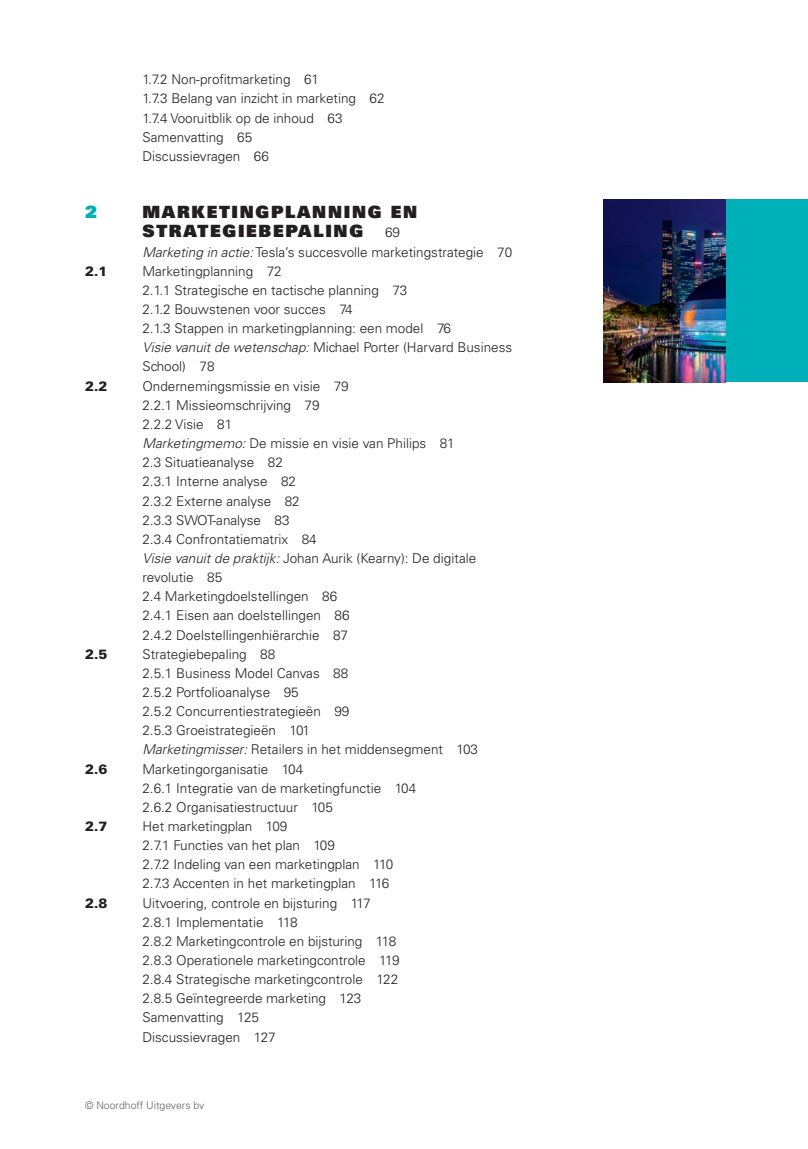
<style>
.page{position:relative;width:808px;height:1149px;background:#fff}
.page>*{position:absolute;margin:0;border:0;box-sizing:border-box;transform-origin:0 0}
.t1{font:16.8px/19.2px "Univers LT Std X Black";letter-spacing:.1em;color:#231f20}
.t2{font:16.8px "Univers LT Std X Black";color:#00b0b8}
.t3{font:300 13.5px/19.2px "Univers LT Std";color:#231f20}
.t4{font:900 13.5px "Univers LT Std";color:#231f20}
.t5{font:300 10.5px "Univers LT Std";color:#636466}
.s1{font-style:italic}
</style>
<div class="page">
<div style="left:725px;top:199px;width:83px;height:183px;background:#00b0b8"></div>
<img style="left:603px;top:199px;width:122px;height:183px">
<p class="t3" style="left:142px;top:71px;width:244px">1.7.2 Non-profitmarketing 61<br>1.7.3 Belang van inzicht in marketing 62<br>1.7.4 Vooruitblik op de inhoud 63<br>Samenvatting 65<br>Discussievragen 66</p>
<p class="t2" style="left:85px;top:205px;width:13px">2</p>
<p class="t1" style="left:142px;top:203px;width:276px">MARKETING PLANNING EN<br>STRATEGIEBEPALING</p>
<p class="t3" style="left:142px;top:224px;width:371px;text-indent:243px">69<br><span class="s1">Marketing in actie:</span> Tesla’s succesvolle marketingstrategie 70</p>
<p class="t4" style="left:85px;top:265px;width:24px">2.1</p>
<p class="t3" style="left:142px;top:262px;width:371px">Marketingplanning 72<br>2.1.1 Strategische en tactische planning 73<br>2.1.2 Bouwstenen voor succes 74<br>2.1.3 Stappen in marketingplanning: een model 76<br><span class="s1">Visie vanuit de wetenschap:</span> Michael Porter (Harvard Business School) 78</p>
<p class="t4" style="left:85px;top:380px;width:24px">2.2</p>
<p class="t3" style="left:142px;top:377px;width:335px">Ondernemingsmissie en visie 79<br>2.2.1 Missieomschrijving 79<br>2.2.2 Visie 81<br><span class="s1">Marketingmemo:</span> De missie en visie van Philips 81<br>2.3 Situatieanalyse 82<br>2.3.1 Interne analyse 82<br>2.3.2 Externe analyse 82<br>2.3.3 SWOT-analyse 83<br>2.3.4 Confrontatiematrix 84<br><span class="s1">Visie vanuit de praktijk:</span> Johan Aurik (Kearny): De digitale revolutie 85<br>2.4 Marketingdoelstellingen 86<br>2.4.1 Eisen aan doelstellingen 86<br>2.4.2 Doelstellingenhiërarchie 87</p>
<p class="t4" style="left:85px;top:648px;width:24px">2.5</p>
<p class="t3" style="left:142px;top:644px;width:337px">Strategiebepaling 88<br>2.5.1 Business Model Canvas 88<br>2.5.2 Portfolioanalyse 95<br>2.5.2 Concurrentiestrategieën 99<br>2.5.3 Groeistrategieën 101<br><span class="s1">Marketingmisser:</span> Retailers in het middensegment 103</p>
<p class="t4" style="left:85px;top:762px;width:24px">2.6</p>
<p class="t3" style="left:142px;top:759px;width:275px">Marketingorganisatie 104<br>2.6.1 Integratie van de marketingfunctie 104<br>2.6.2 Organisatiestructuur 105</p>
<p class="t4" style="left:85px;top:820px;width:24px">2.7</p>
<p class="t3" style="left:142px;top:817px;width:252px">Het marketingplan 109<br>2.7.1 Functies van het plan 109<br>2.7.2 Indeling van een marketingplan 110<br>2.7.3 Accenten in het marketingplan 116</p>
<p class="t4" style="left:85px;top:896px;width:24px">2.8</p>
<p class="t3" style="left:142px;top:893px;width:259px">Uitvoering, controle en bijsturing 117<br>2.8.1 Implementatie 118<br>2.8.2 Marketingcontrole en bijsturing 118<br>2.8.3 Operationele marketingcontrole 119<br>2.8.4 Strategische marketingcontrole 122<br>2.8.5 Geïntegreerde marketing 123<br>Samenvatting 125<br>Discussievragen 127</p>
<p class="t5" style="left:85px;top:1100px;width:121px">© Noordhoff Uitgevers bv</p>
</div>
